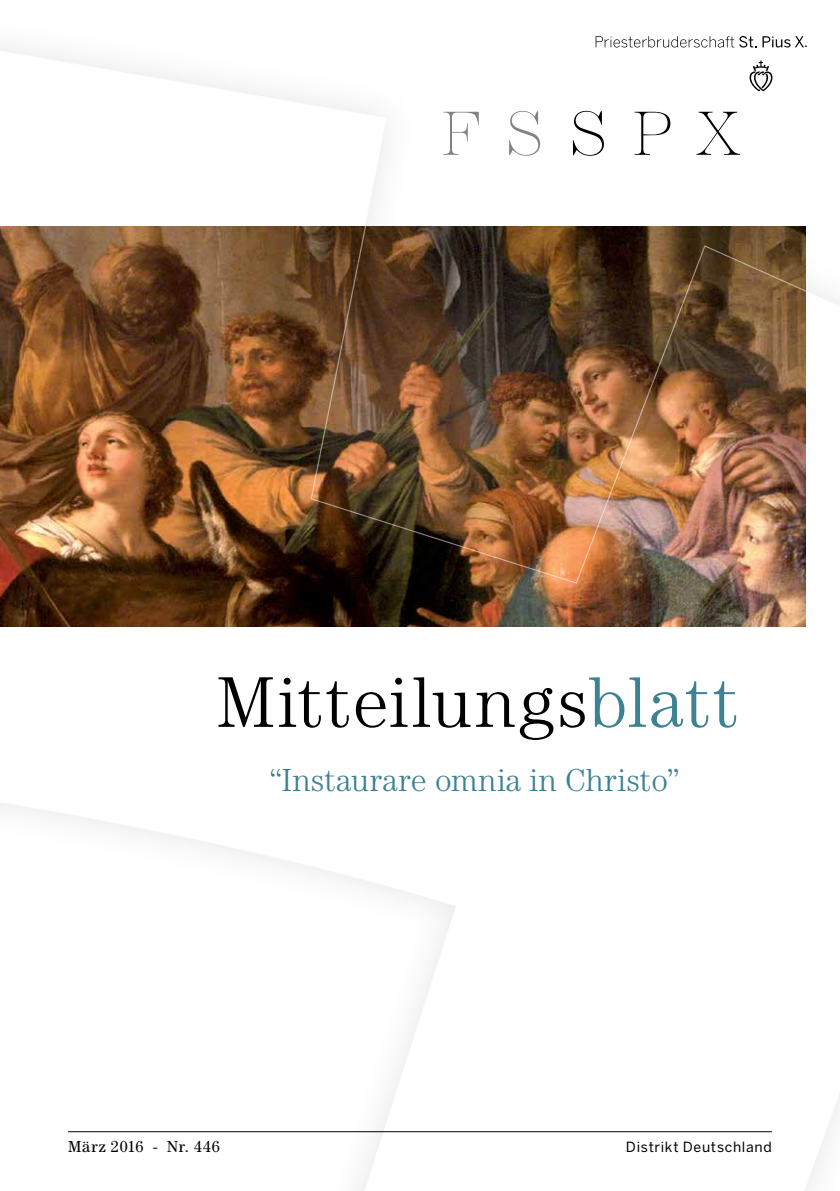
<style>
.page{position:relative;width:840px;height:1191px;background:#fff}
.page>*{position:absolute;margin:0;border:0;box-sizing:border-box;transform-origin:0 0}
.t1{font:300 72px "Century Std";letter-spacing:.03em;color:#000}
.t2{font:300 32px "Century Std";letter-spacing:.01em;color:#3c8291}
.t3{font:16px "Century Std";letter-spacing:.055em;color:#000}
.t4{font:14px "Benton Sans";letter-spacing:.05em;color:#000}
.s1{color:#3c8291}
</style>
<div class="page">
<img style="left:0;top:36px;width:839px;height:1155px">
<hr style="left:68px;top:1131px;width:703px;height:1px;background:#000">
<svg style="left:443px;top:112px;width:35px;height:43px"></svg>
<svg style="left:634px;top:112px;width:36px;height:43px"></svg>
<svg style="left:509px;top:111px;width:31px;height:45px"></svg>
<svg style="left:572px;top:111px;width:31px;height:45px"></svg>
<svg style="left:696px;top:112px;width:43px;height:43px"></svg>
<svg style="left:749px;top:60px;width:23px;height:31px"></svg>
<svg style="left:595px;top:36px;width:161px;height:12px"></svg>
<svg style="left:762px;top:36px;width:41px;height:11px"></svg>
<img style="left:0;top:227px;width:805px;height:399px">
<p class="t4" style="left:803px;top:34px;width:5px">.</p>
<h1 class="t1" style="left:217px;top:661px;width:522px">Mitteilungs<span class="s1">blatt</span></h1>
<p class="t2" style="left:269px;top:761px;width:411px">“Instaurare omnia in Christo”</p>
<p class="t3" style="left:68px;top:1137px;width:153px">März 2016 - Nr. 446</p>
<p class="t4" style="left:625px;top:1138px;width:147px">Distrikt Deutschland</p>
</div>
